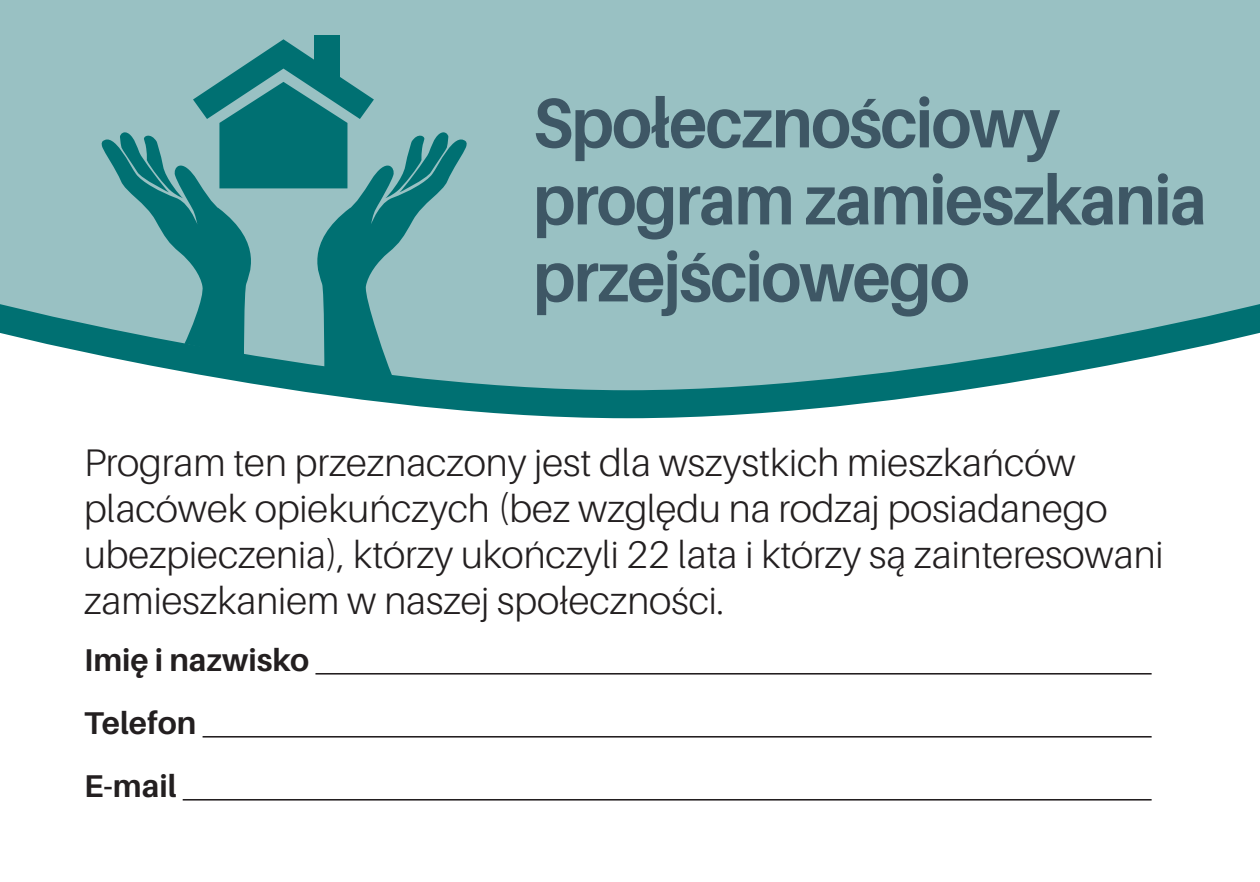
<style>
.page{position:relative;width:1260px;height:882px;background:#fff}
.page>*{position:absolute;margin:0;border:0;box-sizing:border-box;transform-origin:0 0}
.Heading{font:700 70px/77px "Aileron";letter-spacing:-.025em;color:#3e5765;scale:.94 1}
.t1{font:300 38.5px/46.2px "Aileron";color:#231f20}
.name_phone_2{font:700 31.5px "Aileron";color:#231f20}
</style>
<div class="page">
<hr style="left:315px;top:673px;width:837px;height:2px;background:#231f20">
<hr style="left:203px;top:736px;width:949px;height:2px;background:#231f20">
<hr style="left:183px;top:799px;width:969px;height:2px;background:#231f20">
<svg style="left:0;top:332px;width:1260px;height:87px"></svg>
<div style="left:0;top:0;width:1260px;height:332px;background:#99c1c3"></div>
<svg style="left:101px;top:39px;width:367px;height:339px;background:#5fa2a4"></svg>
<div style="left:314px;top:35px;width:26px;height:47px;background:#007072"></div>
<p class="Heading" style="left:533px;top:85px;width:719px">Społecznościowy program zamieszkania przejściowego</p>
<p class="t1" style="left:84px;top:440px;width:1081px">Program ten przeznaczony jest dla wszystkich mieszkańców placówek opiekuńczych (bez względu na rodzaj posiadanego ubezpieczenia), którzy ukończyli 22 lata i którzy są zainteresowani zamieszkaniem w naszej społeczności.</p>
<p class="name_phone_2" style="left:84px;top:642px;width:227px">Imię i nazwisko</p>
<p class="name_phone_2" style="left:84px;top:705px;width:114px">Telefon</p>
<p class="name_phone_2" style="left:84px;top:768px;width:94px">E-mail</p>
</div>
